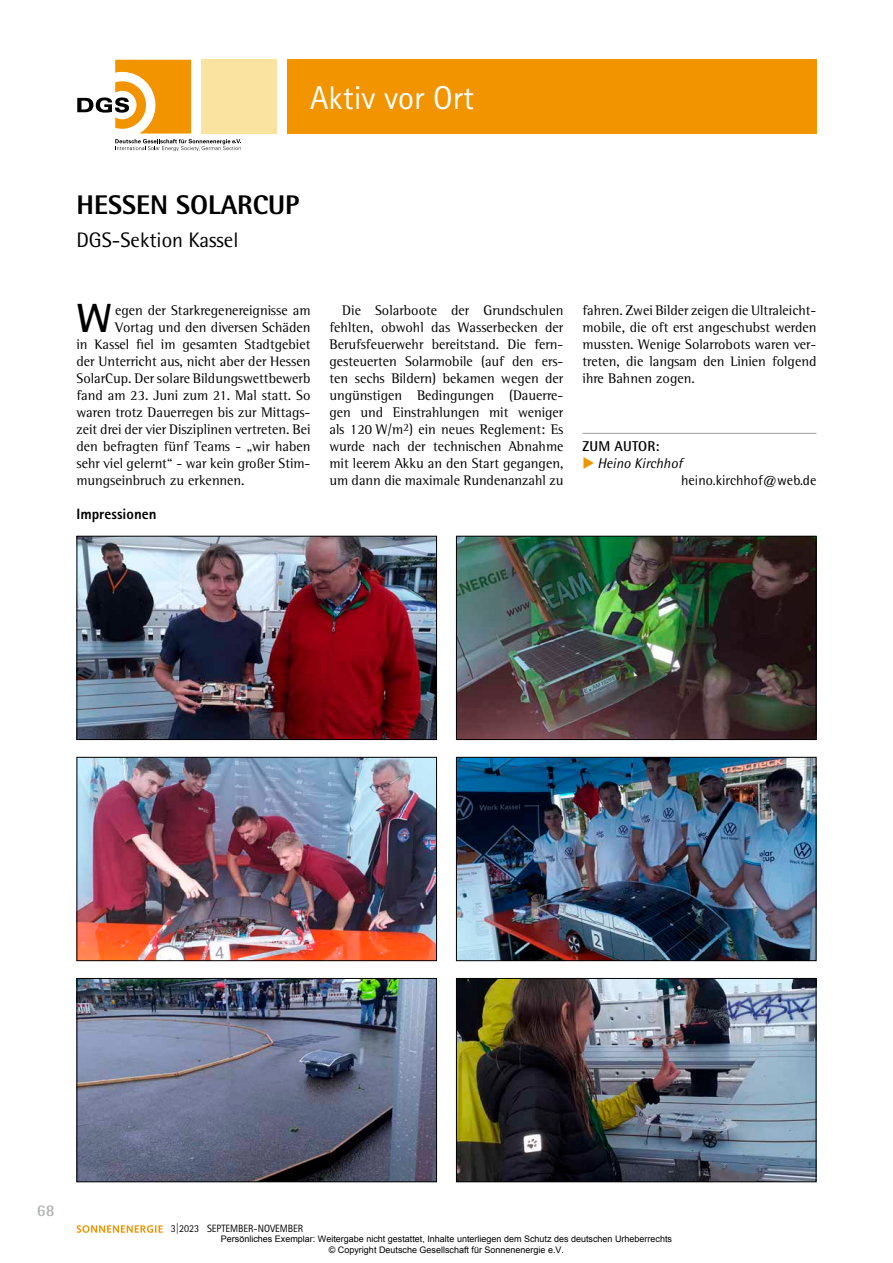
<style>
.page{position:relative;width:893px;height:1263px;background:#fff}
.page>*{position:absolute;margin:0;border:0;box-sizing:border-box;transform-origin:0 0}
.t1{font:700 40.8px "Rotis Semi Sans Std";color:#000}
.t2{font:33px "Rotis Sans Serif Std";color:#fff}
.t3{font:800 27px "Rotis Semi Sans Std";color:#000}
.t4{font:21px "Rotis Semi Sans Std";color:#000}
.t5{font:700 16.5px "Rotis Semi Sans Std";color:#b1b3b4}
.t6{font:800 15px "Rotis Sans Serif Std";color:#000}
.t7{font:14.25px/17px "Rotis Semi Serif Std";color:#000;text-align:justify}
.t8{font:14.25px/17px "Rotis Semi Sans Std";color:#000}
.t9{font:700 14.25px "Rotis Semi Sans Std";letter-spacing:.01em;color:#000}
.t10{font:10.65px "Rotis Sans Serif Std";color:#000;scale:.95 1}
.t11{font:9px/10.8px "Arial";color:#000;text-align:center}
.s1{color:#f19400}
.s2{font-style:italic}
</style>
<div class="page">
<svg style="left:77px;top:1225px;width:86px;height:8px"></svg>
<div style="left:202px;top:60px;width:75px;height:74px;background:#fae3a1"></div>
<svg style="left:77px;top:60px;width:164px;height:91px"></svg>
<div style="left:287px;top:60px;width:529px;height:74px;background:#f19400"></div>
<hr style="left:583px;top:433px;width:233px;height:1px;background:#9c9d9f">
<img style="left:79px;top:538px;width:356px;height:200px">
<div style="left:77px;top:536px;width:360px;height:204px;border:1px solid #000"></div>
<img style="left:458px;top:980px;width:356px;height:200px">
<div style="left:456px;top:978px;width:360px;height:204px;border:1px solid #000"></div>
<img style="left:458px;top:538px;width:356px;height:200px">
<div style="left:456px;top:536px;width:360px;height:204px;border:1px solid #000"></div>
<img style="left:458px;top:759px;width:356px;height:200px">
<div style="left:456px;top:757px;width:360px;height:204px;border:1px solid #000"></div>
<img style="left:79px;top:759px;width:356px;height:200px">
<div style="left:77px;top:757px;width:360px;height:204px;border:1px solid #000"></div>
<img style="left:79px;top:980px;width:356px;height:200px">
<div style="left:77px;top:978px;width:360px;height:204px;border:1px solid #000"></div>
<h2 class="t2" style="left:310px;top:78px;width:165px">AKTIV VOR ORT</h2>
<h3 class="t3" style="left:77px;top:188px;width:224px">HESSEN SOLARCUP</h3>
<h3 class="t4" style="left:77px;top:227px;width:163px">DGS-Sektion Kassel</h3>
<h1 class="t1" style="left:77px;top:293px;width:37px">W</h1>
<p class="t7" style="left:115px;top:301px;width:197px">egen der Starkregenereignisse am</p>
<p class="t7" style="left:115px;top:318px;width:197px">Vortag und den diversen Schäden</p>
<p class="t7" style="left:77px;top:335px;width:235px">in Kassel fiel im gesamten Stadtgebiet</p>
<p class="t7" style="left:77px;top:352px;width:235px">der Unterricht aus, nicht aber der Hessen</p>
<p class="t7" style="left:77px;top:369px;width:235px">SolarCup. Der solare Bildungswettbewerb</p>
<p class="t7" style="left:77px;top:386px;width:235px">fand am 23. Juni zum 21. Mal statt. So</p>
<p class="t7" style="left:77px;top:403px;width:235px">waren trotz Dauerregen bis zur Mittags-</p>
<p class="t7" style="left:77px;top:420px;width:235px">zeit drei der vier Disziplinen vertreten. Bei</p>
<p class="t7" style="left:77px;top:437px;width:235px">den befragten fünf Teams - „wir haben</p>
<p class="t7" style="left:77px;top:454px;width:235px">sehr viel gelernt“ - war kein großer Stim-</p>
<p class="t7" style="left:77px;top:471px;width:170px">mungseinbruch zu erkennen.</p>
<p class="t6" style="left:77px;top:504px;width:81px">Impressionen</p>
<p class="t7" style="left:330px;top:301px;width:235px;text-indent:13px">Die Solarboote der Grundschulen fehlten, obwohl das Wasserbecken der Berufsfeuerwehr bereitstand. Die fern&shy;gesteuerten Solarmobile (auf den ers&shy;ten sechs Bildern) bekamen wegen der ungünstigen Bedingungen (Dauerre&shy;gen und Einstrahlungen mit weniger als 120 W/m<sup>2</sup>) ein neues Reglement: Es wurde nach der technischen Abnahme mit leerem Akku an den Start gegangen, um dann die maximale Rundenanzahl zu</p>
<p class="t7" style="left:583px;top:301px;width:235px">fahren. Zwei Bilder zeigen die Ultraleicht&shy;mobile, die oft erst angeschubst werden mussten. Wenige Solarrobots waren ver&shy;treten, die langsam den Linien folgend ihre Bahnen zogen.</p>
<p class="t9" style="left:583px;top:437px;width:78px">ZUM AUTOR:</p>
<p class="t8" style="left:681px;top:454px;width:137px;text-indent:-99px"><span class="s1">◆</span> <span class="s2">Heino Kirchhof </span>heino.kirchhof@web.de</p>
<p class="t5" style="left:37px;top:1200px;width:19px">68</p>
<p class="t10" style="left:171px;top:1222px;width:141px">3|2023 SEPTEMBER-NOVEMBER</p>
<p class="t11" style="left:221px;top:1233px;width:453px">Persönliches Exemplar: Weitergabe nicht gestattet, Inhalte unterliegen dem Schutz des deutschen Urheberrechts © Copyright Deutsche Gesellschaft für Sonnenenergie e.V.</p>
</div>
